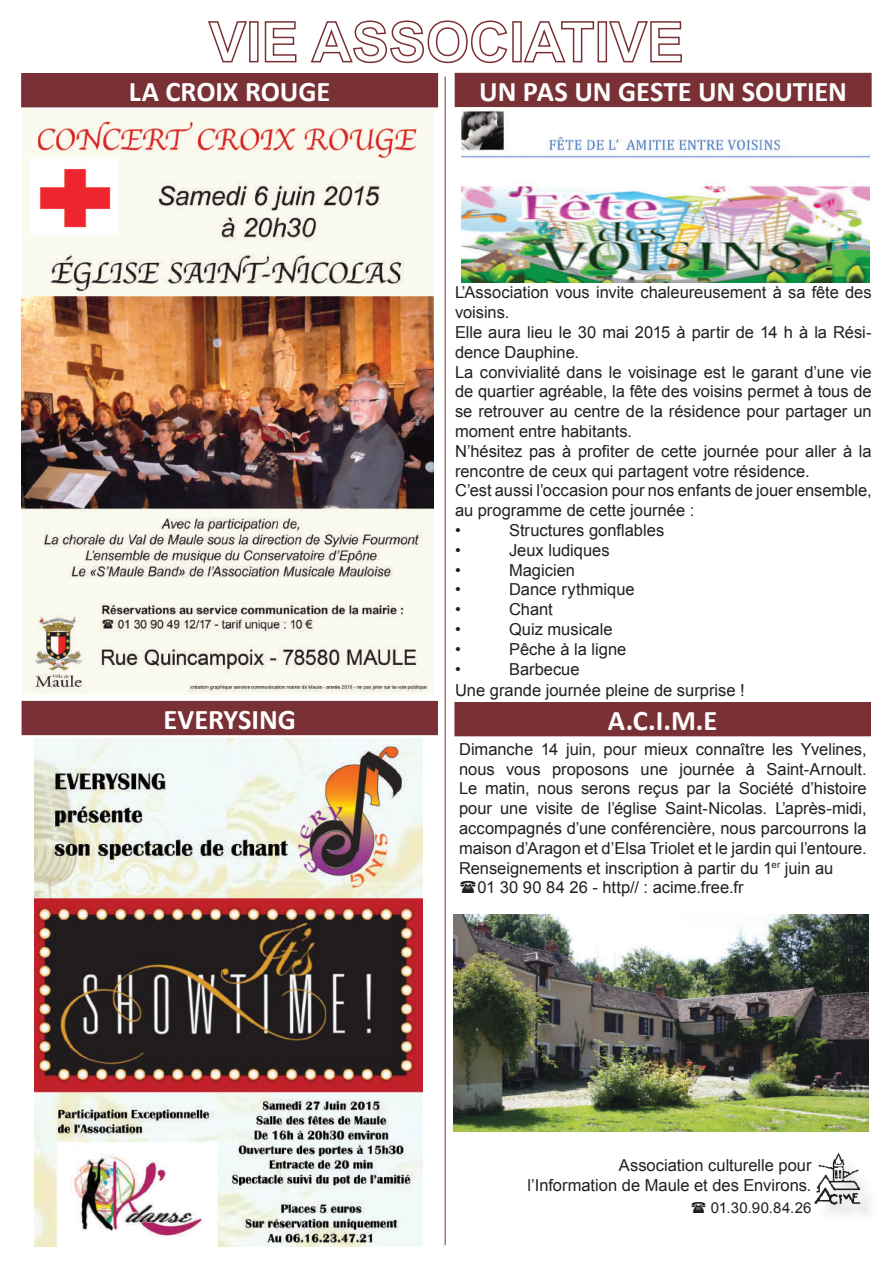
<style>
.page{position:relative;width:893px;height:1263px;background:#fff}
.page>*{position:absolute;margin:0;border:0;box-sizing:border-box;transform-origin:0 0}
.t1{font:700 28.5px "Calibri";letter-spacing:-.005em;color:#fff}
.t2{font:16.5px/19.8px "Arial";color:#231f20}
.t3{font:15px "Arial";letter-spacing:.015em;color:#231f20}
</style>
<div class="page">
<svg style="left:208px;top:21px;width:39px;height:42px"></svg>
<div style="left:249px;top:21px;width:10px;height:41px;border:2px solid #7a3135"></div>
<svg style="left:264px;top:21px;width:33px;height:42px"></svg>
<svg style="left:310px;top:20px;width:198px;height:44px"></svg>
<div style="left:512px;top:21px;width:10px;height:41px;border:2px solid #7a3135"></div>
<svg style="left:523px;top:21px;width:72px;height:42px"></svg>
<div style="left:598px;top:21px;width:9px;height:41px;border:2px solid #7a3135"></div>
<svg style="left:609px;top:21px;width:73px;height:42px"></svg>
<div style="left:22px;top:74px;width:416px;height:33px;background:#7a3135"></div>
<div style="left:21px;top:73px;width:417px;height:34px;border:1px solid #7a3135"></div>
<img style="left:21px;top:109px;width:412px;height:585px">
<div style="left:455px;top:702px;width:415px;height:34px;background:#7a3135"></div>
<img style="left:814px;top:1152px;width:53px;height:60px">
<img style="left:461px;top:109px;width:409px;height:174px">
<div style="left:455px;top:73px;width:416px;height:34px;background:#7a3135"></div>
<hr style="left:445px;top:76px;width:1px;height:1169px;background:#7a3135">
<div style="left:22px;top:701px;width:415px;height:34px;background:#7a3135"></div>
<img style="left:34px;top:739px;width:389px;height:507px">
<img style="left:453px;top:914px;width:416px;height:218px">
<h1 class="t1" style="left:129px;top:73px;width:203px">LA CROIX ROUGE</h1>
<h1 class="t1" style="left:163px;top:701px;width:134px">EVERYSING</h1>
<h1 class="t1" style="left:479px;top:73px;width:369px">UN PAS UN GESTE UN SOUTIEN</h1>
<p class="t2" style="left:455px;top:283px;width:418px">L’Association vous invite chaleureusement à sa fête des voisins.<br>Elle aura lieu le 30 mai 2015 à partir de 14 h à la Rési&shy;dence Dauphine.<br>La convivialité dans le voisinage est le garant d’une vie de quartier agréable, la fête des voisins permet à tous de se retrouver au centre de la résidence pour partager un moment entre habitants.<br>N’hésitez pas à profiter de cette journée pour aller à la rencontre de ceux qui partagent votre résidence.<br>C’est aussi l’occasion pour nos enfants de jouer ensemble, au programme de cette journée :<br>•</p>
<p class="t2" style="left:509px;top:520px;width:157px">Structures gonflables</p>
<p class="t2" style="left:455px;top:540px;width:7px">•</p>
<p class="t2" style="left:509px;top:540px;width:102px">Jeux ludiques</p>
<p class="t2" style="left:455px;top:560px;width:7px">•</p>
<p class="t2" style="left:509px;top:560px;width:68px">Magicien</p>
<p class="t2" style="left:455px;top:580px;width:7px">•</p>
<p class="t2" style="left:509px;top:580px;width:127px">Dance rythmique</p>
<p class="t2" style="left:455px;top:600px;width:7px">•</p>
<p class="t2" style="left:509px;top:600px;width:45px">Chant</p>
<p class="t2" style="left:455px;top:619px;width:7px">•</p>
<p class="t2" style="left:509px;top:619px;width:105px">Quiz musicale</p>
<p class="t2" style="left:455px;top:639px;width:7px">•</p>
<p class="t2" style="left:509px;top:639px;width:119px">Pêche à la ligne</p>
<p class="t2" style="left:455px;top:659px;width:7px">•</p>
<p class="t2" style="left:455px;top:658px;width:291px;line-height:21.6px;text-indent:54px">Barbecue<br>Une grande journée pleine de surprise !</p>
<h1 class="t1" style="left:608px;top:702px;width:111px">A.C.I.M.E</h1>
<p class="t2" style="left:459px;top:739px;width:409px">Dimanche 14 juin, pour mieux connaître les Yvelines,</p>
<p class="t2" style="left:459px;top:759px;width:409px">nous vous proposons une journée à Saint-Arnoult.</p>
<p class="t2" style="left:459px;top:779px;width:409px">Le matin, nous serons reçus par la Société d’histoire</p>
<p class="t2" style="left:459px;top:799px;width:409px">pour une visite de l’église Saint-Nicolas. L’après-midi,</p>
<p class="t2" style="left:459px;top:818px;width:409px">accompagnés d’une conférencière, nous parcourrons la</p>
<p class="t2" style="left:459px;top:838px;width:409px">maison d’Aragon et d’Elsa Triolet et le jardin qui l’entoure.</p>
<p class="t2" style="left:459px;top:858px;width:376px">Renseignements et inscription à partir du 1<sup>er</sup> juin au</p>
<p class="t2" style="left:477px;top:878px;width:268px">01 30 90 84 26 - http// : acime.free.fr</p>
<p class="t2" style="left:527px;top:1155px;width:286px;text-align:right">Association culturelle pour l’Information de Maule et des Environs.</p>
<p class="t3" style="left:711px;top:1198px;width:102px">01.30.90.84.26</p>
</div>
